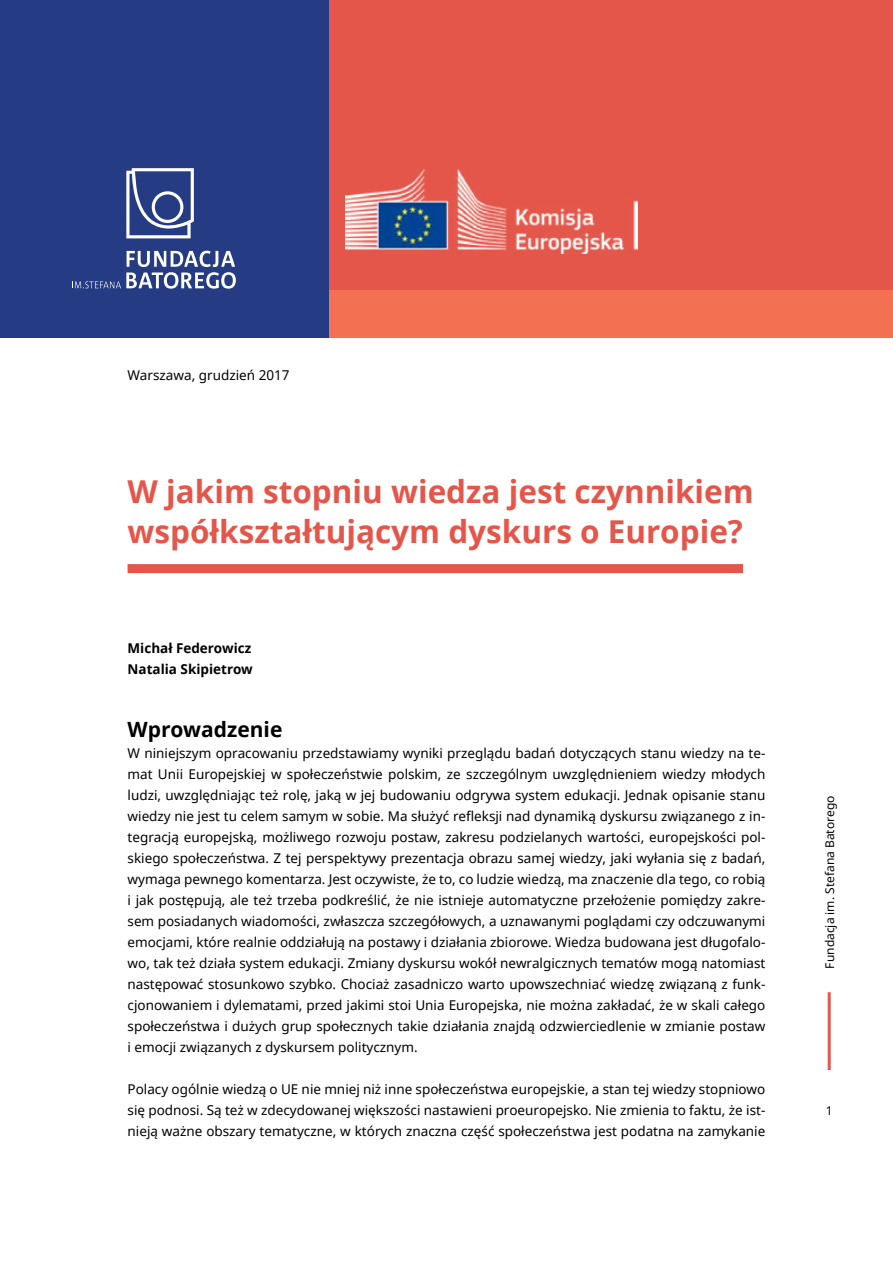
<style>
.page{position:relative;width:893px;height:1263px;background:#fff}
.page>*{position:absolute;margin:0;border:0;box-sizing:border-box;transform-origin:0 0}
.t1{font:700 31.5px/40.5px "Noto Sans";color:#e4564a}
.t2{font:700 21px "Noto Sans";color:#000}
.t3{font:13.5px/21px "Noto Sans";color:#000;text-align:justify}
.t4{font:700 13.5px/21px "Noto Sans";color:#000}
.t5{font:12px "Noto Sans";color:#000}
</style>
<div class="page">
<hr style="left:828px;top:992px;width:3px;height:78px;background:#e4564a">
<div style="left:0;top:195px;width:893px;height:143px;background:#f37053"></div>
<div style="left:0;top:0;width:893px;height:289px;background:#e4564a"></div>
<div style="left:128px;top:564px;width:615px;height:9px;background:#e4564a"></div>
<div style="left:0;top:0;width:328px;height:338px;background:#253b83"></div>
<svg style="left:72px;top:251px;width:164px;height:38px"></svg>
<svg style="left:126px;top:168px;width:68px;height:70px"></svg>
<img style="left:346px;top:170px;width:291px;height:84px">
<p class="t3" style="left:128px;top:364px;width:163px">Warszawa, grudzień 2017</p>
<h1 class="t1" style="left:128px;top:470px;width:628px">W jakim stopniu wiedza jest czynnikiem współkształtującym dyskurs o Europie?</h1>
<p class="t4" style="left:128px;top:637px;width:127px">Michał Federowicz<br>Natalia Skipietrow</p>
<h2 class="t2" style="left:128px;top:714px;width:156px">Wprowadzenie</h2>
<p class="t3" style="left:128px;top:742px;width:639px">W niniejszym opracowaniu przedstawiamy wyniki przeglądu badań dotyczących stanu wiedzy na te&shy;mat Unii Europejskiej w społeczeństwie polskim, ze szczególnym uwzględnieniem wiedzy młodych ludzi, uwzględniając też rolę, jaką w jej budowaniu odgrywa system edukacji. Jednak opisanie stanu wiedzy nie jest tu celem samym w sobie. Ma służyć refleksji nad dynamiką dyskursu związanego z in&shy;tegracją europejską, możliwego rozwoju postaw, zakresu podzielanych wartości, europejskości pol&shy;skiego społeczeństwa. Z tej perspektywy prezentacja obrazu samej wiedzy, jaki wyłania się z badań, wymaga pewnego komentarza. Jest oczywiste, że to, co ludzie wiedzą, ma znaczenie dla tego, co robią i jak postępują, ale też trzeba podkreślić, że nie istnieje automatyczne przełożenie pomiędzy zakre&shy;sem posiadanych wiadomości, zwłaszcza szczegółowych, a uznawanymi poglądami czy odczuwanymi emocjami, które realnie oddziałują na postawy i działania zbiorowe. Wiedza budowana jest długofalo&shy;wo, tak też działa system edukacji. Zmiany dyskursu wokół newralgicznych tematów mogą natomiast następować stosunkowo szybko. Chociaż zasadniczo warto upowszechniać wiedzę związaną z funk&shy;cjonowaniem i dylematami, przed jakimi stoi Unia Europejska, nie można zakładać, że w skali całego społeczeństwa i dużych grup społecznych takie działania znajdą odzwierciedlenie w zmianie postaw i emocji związanych z dyskursem politycznym.</p>
<p class="t3" style="left:128px;top:1078px;width:639px">Polacy ogólnie wiedzą o UE nie mniej niż inne społeczeństwa europejskie, a stan tej wiedzy stopniowo się podnosi. Są też w zdecydowanej większości nastawieni proeuropejsko. Nie zmienia to faktu, że ist&shy;nieją ważne obszary tematyczne, w których znaczna część społeczeństwa jest podatna na zamykanie</p>
<p class="t5" style="left:821px;top:968px;width:174px;rotate:-90deg">Fundacja im. Stefana Batorego</p>
<p class="t5" style="left:826px;top:1102px;width:8px">1</p>
</div>
